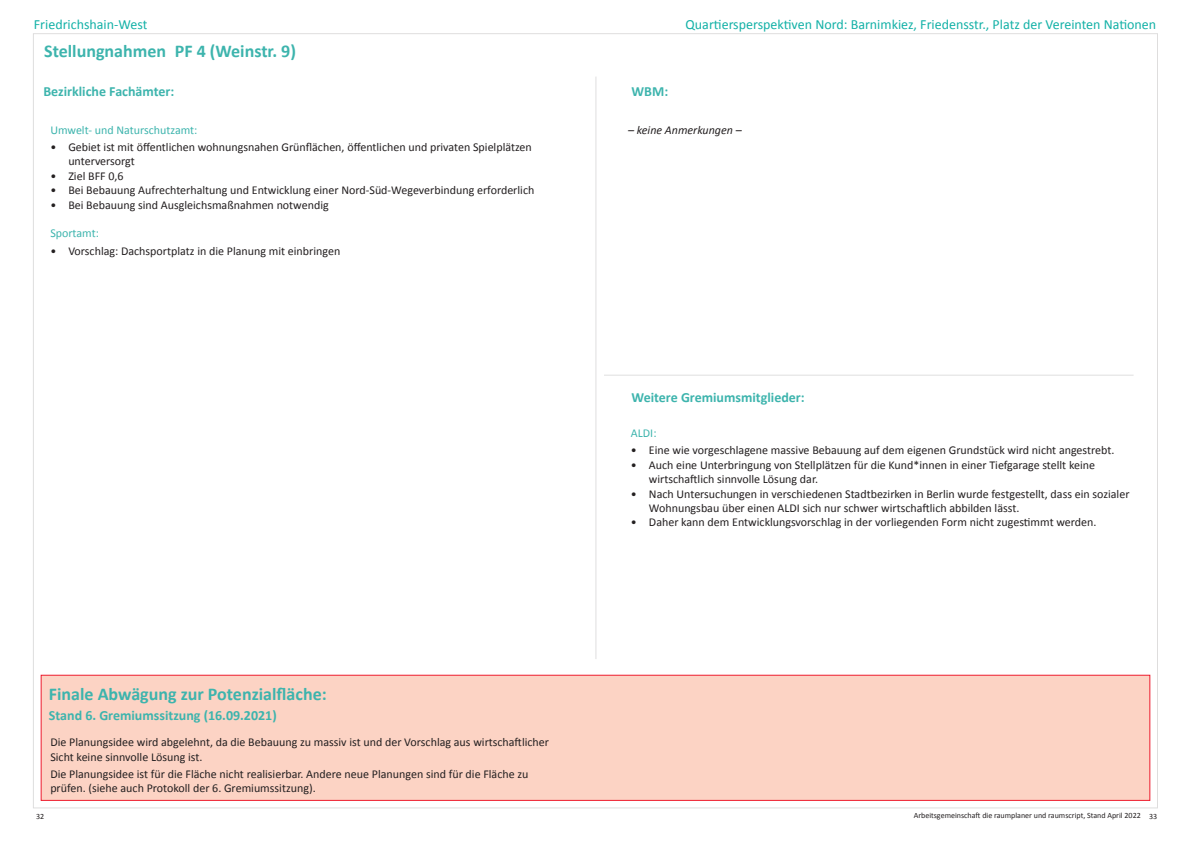
<style>
.page{position:relative;width:1191px;height:842px;background:#fff}
.page>*{position:absolute;margin:0;border:0;box-sizing:border-box;transform-origin:0 0}
.t1{font:700 18px "Calibri";color:#3db4ad}
.t2{font:14px "Calibri";color:#13b1a7}
.t3{font:700 14px "Calibri";color:#3db4ad}
.t4{font:12px/14.4px "Calibri";color:#231f20}
.t5{font:12px "Calibri";color:#3db4ad}
.t6{font:italic 12px "Calibri";color:#231f20}
.t7{font:8px "Calibri";color:#231f20}
</style>
<div class="page">
<div style="left:41px;top:675px;width:1109px;height:126px;background:#fcd3c4;border:1px solid #ee1b2d"></div>
<hr style="left:595px;top:77px;width:1px;height:582px;background:#231f20">
<hr style="left:604px;top:375px;width:529px;height:1px;background:#231f20">
<p class="t2" style="left:34px;top:15px;width:115px">Friedrichshain-West</p>
<p class="t2" style="left:685px;top:15px;width:472px">Quartiersperspektiven Nord: Barnimkiez, Friedensstr., Platz der Vereinten Nationen</p>
<h1 class="t1" style="left:44px;top:40px;width:123px">Stellungnahmen</h1>
<h1 class="t1" style="left:175px;top:40px;width:123px">PF 4 (Weinstr. 9)</h1>
<p class="t3" style="left:43px;top:82px;width:132px">Bezirkliche Fachämter:</p>
<p class="t3" style="left:631px;top:83px;width:38px">WBM:</p>
<p class="t5" style="left:50px;top:122px;width:149px">Umwelt- und Naturschutzamt:</p>
<p class="t4" style="left:68px;top:140px;width:465px;text-indent:-18px">• Gebiet ist mit öffentlichen wohnungsnahen Grünflächen, öffentlichen und privaten Spielplätzen unterversorgt</p>
<p class="t4" style="left:50px;top:169px;width:75px">• Ziel BFF 0,6</p>
<p class="t4" style="left:50px;top:183px;width:485px">• Bei Bebauung Aufrechterhaltung und Entwicklung einer Nord-Süd-Wegeverbindung erforderlich</p>
<p class="t4" style="left:50px;top:197px;width:280px">• Bei Bebauung sind Ausgleichsmaßnahmen notwendig</p>
<p class="t5" style="left:50px;top:226px;width:50px">Sportamt:</p>
<p class="t4" style="left:50px;top:243px;width:291px">• Vorschlag: Dachsportplatz in die Planung mit einbringen</p>
<h1 class="t1" style="left:49px;top:683px;width:279px">Finale Abwägung zur Potenzialfläche:</h1>
<p class="t3" style="left:49px;top:706px;width:229px">Stand 6. Gremiumssitzung (16.09.2021)</p>
<p class="t4" style="left:50px;top:735px;width:500px">Die Planungsidee wird abgelehnt, da die Bebauung zu massiv ist und der Vorschlag aus wirtschaftlicher<br>Sicht keine sinnvolle Lösung ist.</p>
<p class="t4" style="left:50px;top:767px;width:479px">Die Planungsidee ist für die Fläche nicht realisierbar. Andere neue Planungen sind für die Fläche zu prüfen. (siehe auch Protokoll der 6. Gremiumssitzung).</p>
<p class="t6" style="left:628px;top:122px;width:115px">– keine Anmerkungen –</p>
<p class="t3" style="left:631px;top:388px;width:175px">Weitere Gremiumsmitglieder:</p>
<p class="t5" style="left:631px;top:425px;width:27px">ALDI:</p>
<p class="t4" style="left:631px;top:443px;width:485px">• Eine wie vorgeschlagene massive Bebauung auf dem eigenen Grundstück wird nicht angestrebt.</p>
<p class="t4" style="left:649px;top:458px;width:448px;text-indent:-18px">• Auch eine Unterbringung von Stellplätzen für die Kund*innen in einer Tiefgarage stellt keine wirtschaftlich sinnvolle Lösung dar.</p>
<p class="t4" style="left:649px;top:486px;width:482px;text-indent:-18px">• Nach Untersuchungen in verschiedenen Stadtbezirken in Berlin wurde festgestellt, dass ein sozialer<br>Wohnungsbau über einen ALDI sich nur schwer wirtschaftlich abbilden lässt.</p>
<p class="t4" style="left:631px;top:515px;width:467px">• Daher kann dem Entwicklungsvorschlag in der vorliegenden Form nicht zugestimmt werden.</p>
<p class="t7" style="left:913px;top:811px;width:228px">Arbeitsgemeinschaft die raumplaner und raumscript, Stand April 2022</p>
<p class="t7" style="left:36px;top:812px;width:10px">32</p>
<p class="t7" style="left:1149px;top:811px;width:10px">33</p>
</div>
